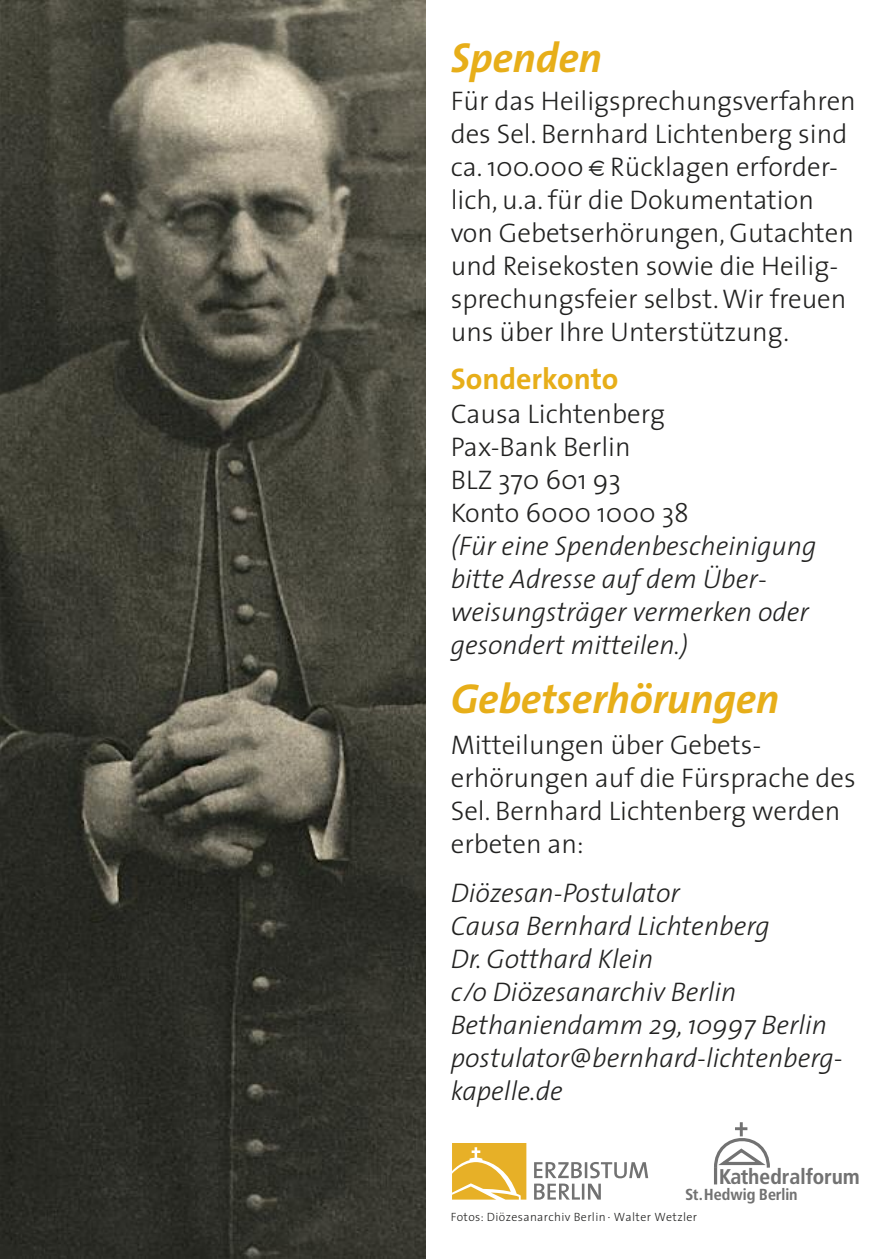
<style>
.page{position:relative;width:893px;height:1259px;background:#fff}
.page>*{position:absolute;margin:0;border:0;box-sizing:border-box;transform-origin:0 0}
.t1{font:italic 700 42px "The Sans";letter-spacing:-.005em;color:#e7ae19}
.t2{font:700 30px "The Sans";color:#e7ae19}
.t3{font:300 27px/33px "The Sans";color:#222221}
.t4{font:italic 300 27px/33px "The Sans";color:#222221}
.t5{font:22.2px "Frutiger Bol Con";color:#727272}
.t6{font:16.8px "Frutiger Bol Con";color:#727272}
.t7{font:300 12px "The Sans";letter-spacing:.03em;color:#222221}
.s1{font-family:"Monaco";font-weight:400;font-size:24px}
</style>
<div class="page">
<svg style="left:452px;top:1143px;width:74px;height:56px;background:#eabb46"></svg>
<svg style="left:534px;top:1162px;width:114px;height:37px"></svg>
<img style="left:0;top:0;width:425px;height:1259px">
<hr style="left:714px;top:1167px;width:3px;height:17px;background:#727272">
<hr style="left:740px;top:1122px;width:3px;height:14px;background:#727272">
<svg style="left:714px;top:1127px;width:56px;height:43px"></svg>
<h1 class="t1" style="left:451px;top:41px;width:153px">Spenden</h1>
<p class="t3" style="left:451px;top:87px;width:407px">Für das Heiligsprechungsverfahren des Sel. Bernhard Lichtenberg sind ca. 100.000 <span class="s1">€</span> Rücklagen erforder&shy;lich, u.a. für die Dokumentation von Gebetserhörungen, Gutachten und Reisekosten sowie die Heilig&shy;sprechungsfeier selbst.Wir freuen uns über Ihre Unterstützung.</p>
<p class="t2" style="left:451px;top:367px;width:169px">Sonderkonto</p>
<p class="t3" style="left:451px;top:400px;width:240px">Causa Lichtenberg<br>Pax-Bank Berlin<br>BLZ 370 601 93<br>Konto 6000 1000 38</p>
<p class="t4" style="left:451px;top:532px;width:367px">(Für eine Spendenbescheinigung bitte Adresse auf dem Über&shy;weisungsträger vermerken oder gesondert mitteilen.)</p>
<h1 class="t1" style="left:451px;top:682px;width:330px">Gebetserhörungen</h1>
<p class="t3" style="left:451px;top:730px;width:406px">Mitteilungen über Gebets&shy;erhörungen auf die Fürsprache des<br>Sel. Bernhard Lichtenberg werden erbeten an:</p>
<p class="t4" style="left:451px;top:879px;width:393px">Diözesan-Postulator<br>Causa Bernhard Lichtenberg<br>Dr. Gotthard Klein<br>c/o Diözesanarchiv Berlin<br>Bethaniendamm 29, 10997 Berlin postulator@bernhard-lichtenberg&shy;kapelle.de</p>
<p class="t5" style="left:719px;top:1163px;width:143px">Kathedralforum</p>
<p class="t6" style="left:685px;top:1184px;width:114px">St. Hedwig Berlin</p>
<p class="t7" style="left:451px;top:1212px;width:248px">Fotos: Diözesanarchiv Berlin · Walter Wetzler</p>
</div>
